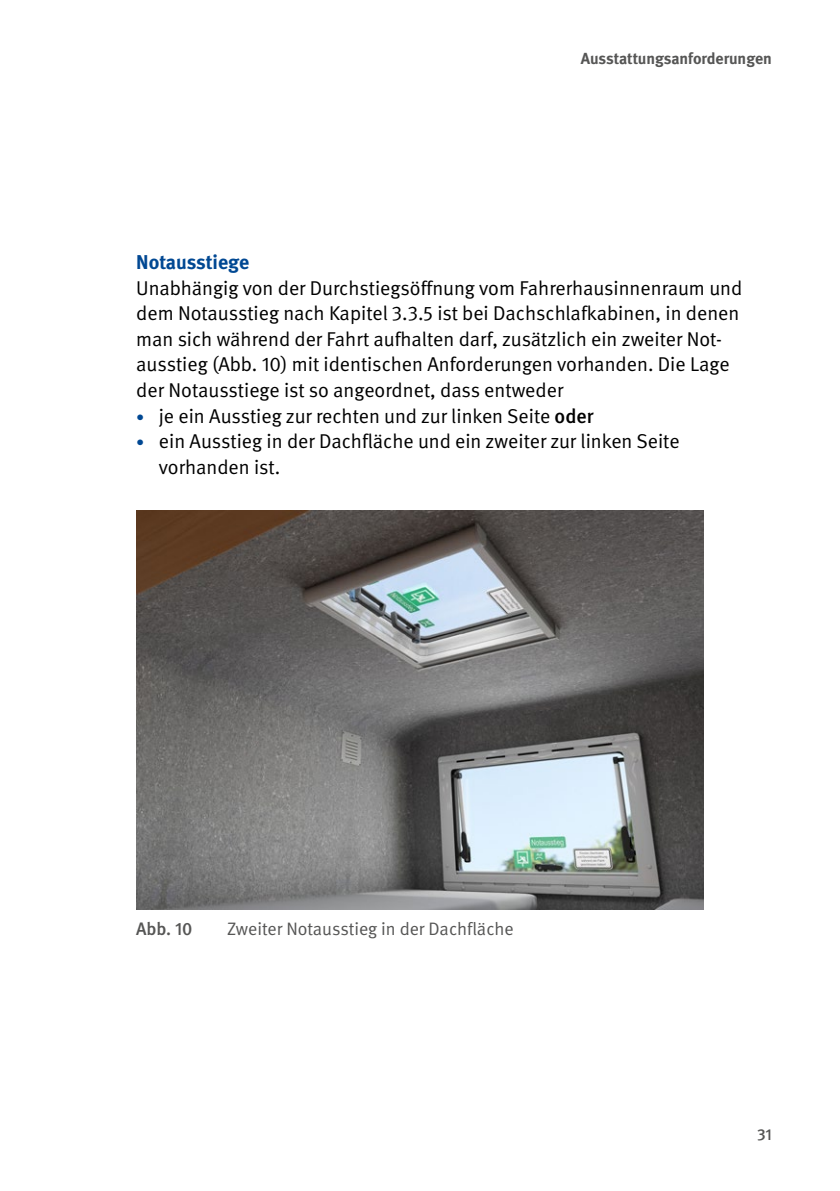
<style>
.page{position:relative;width:840px;height:1191px;background:#fff}
.page>*{position:absolute;margin:0;border:0;box-sizing:border-box;transform-origin:0 0}
.Fließtext_FT_oAbst{font:20px/25.6px "DGUV Meta";color:#000}
.Fließtext_FT{font:700 20px "DGUV Meta";color:#004893}
.t1{font:18px "DGUV Meta";color:#565655}
.t2{font:500 18px "DGUV Meta";color:#565655}
.t3{font:700 16px "DGUV Meta";color:#565655}
.t4{font:500 16px "DGUV Meta";color:#565655}
.s1{font-size:16px;color:#004893}
.s2{font-weight:500}
</style>
<div class="page">
<img style="left:136px;top:510px;width:567px;height:399px">
<p class="t3" style="left:580px;top:49px;width:192px">Ausstattungsanforderungen</p>
<p class="Fließtext_FT" style="left:136px;top:250px;width:114px">Notausstiege</p>
<p class="Fließtext_FT_oAbst" style="left:136px;top:275px;width:607px">Unabhängig von der Durchstiegsöffnung vom Fahrerhausinnenraum und dem Notausstieg nach Kapitel 3.3.5 ist bei Dachschlafkabinen, in denen man sich während der Fahrt aufhalten darf, zusätzlich ein zweiter Not&shy;ausstieg (Abb. 10) mit identischen Anforderungen vorhanden. Die Lage der Notausstiege ist so angeordnet, dass entweder</p>
<p class="Fließtext_FT_oAbst" style="left:136px;top:403px;width:458px"><span class="s1">•</span> je ein Ausstieg zur rechten und zur linken Seite <span class="s2">oder</span></p>
<p class="Fließtext_FT_oAbst" style="left:159px;top:429px;width:522px;text-indent:-23px"><span class="s1">•</span> ein Ausstieg in der Dachfläche und ein zweiter zur linken Seite vorhanden ist.</p>
<p class="t2" style="left:136px;top:918px;width:58px">Abb. 10</p>
<p class="t1" style="left:227px;top:918px;width:288px">Zweiter Notausstieg in der Dachfläche</p>
<p class="t4" style="left:756px;top:1124px;width:16px">31</p>
</div>
